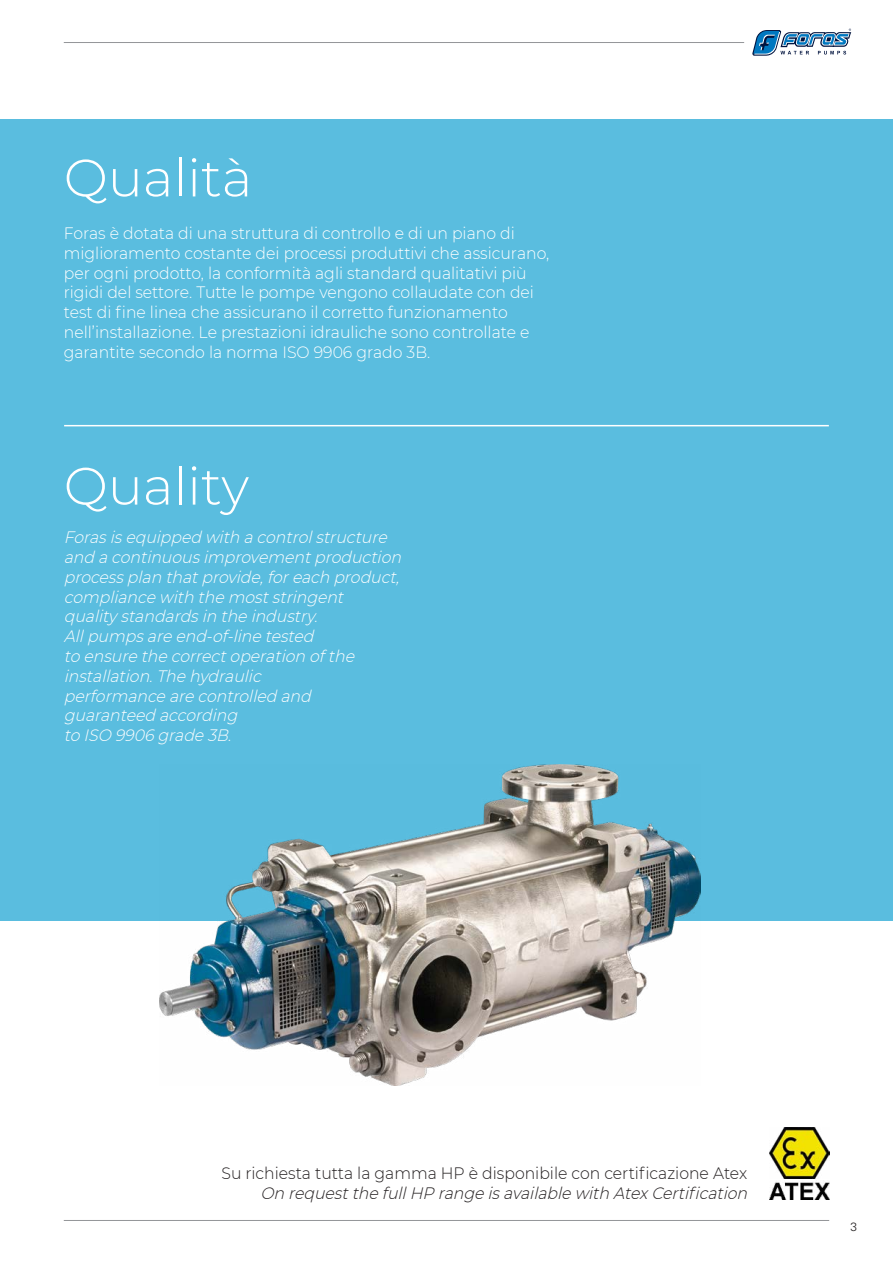
<style>
.page{position:relative;width:893px;height:1263px;background:#fff}
.page>*{position:absolute;margin:0;border:0;box-sizing:border-box;transform-origin:0 0}
.t1{font:300 52.5px "Montserrat";color:#fff}
.t2{font:300 16.5px/19.8px "Montserrat";color:#fff;scale:.95 1}
.t3{font:italic 300 16.5px/19.8px "Montserrat";color:#fff;scale:.95 1}
.t4{font:300 16.5px "Montserrat";color:#231f20;scale:.95 1}
.t5{font:italic 300 16.5px "Montserrat";color:#231f20;scale:.95 1}
.t6{font:300 12px "Univers LT Std";color:#231f20}
</style>
<div class="page">
<hr style="left:64px;top:1220px;width:765px;height:1px;background:#939598">
<hr style="left:64px;top:42px;width:680px;height:1px;background:#939598">
<svg style="left:752px;top:28px;width:99px;height:28px"></svg>
<div style="left:0;top:120px;width:893px;height:801px;background:#5abddf"></div>
<hr style="left:64px;top:425px;width:765px;height:1px;background:#fff">
<img style="left:160px;top:764px;width:541px;height:321px">
<img style="left:769px;top:1182px;width:60px;height:17px">
<img style="left:769px;top:1127px;width:60px;height:52px">
<h1 class="t1" style="left:64px;top:142px;width:190px">Qualità</h1>
<p class="t2" style="left:64px;top:223px;width:513px">Foras è dotata di una struttura di controllo e di un piano di miglioramento costante dei processi produttivi che assicurano, per ogni prodotto, la conformità agli standard qualitativi più rigidi del settore. Tutte le pompe vengono collaudate con dei test di fine linea che assicurano il corretto funzionamento nell’installazione. Le prestazioni idrauliche sono controllate e garantite secondo la norma ISO 9906 grado 3B.</p>
<h1 class="t1" style="left:64px;top:450px;width:187px">Quality</h1>
<p class="t3" style="left:64px;top:527px;width:362px">Forasisequipped with acontrolstructure and acontinuousimprovementproduction processplan thatprovide,foreach product, compliance with the moststringent<br>quality standardsin the industry.<br>Allpumpsare end-of-line tested<br>to ensure the correctoperation ofthe installation.The hydraulic<br>performance are controlled and guaranteed according<br>to ISO 9906 grade 3B.</p>
<p class="t4" style="left:221px;top:1162px;width:555px">Su richiesta tutta la gamma HP è disponibile con certificazione Atex</p>
<p class="t5" style="left:260px;top:1182px;width:519px">On request the full HP range is available with Atex Certification</p>
<p class="t6" style="left:850px;top:1220px;width:8px">3</p>
</div>
